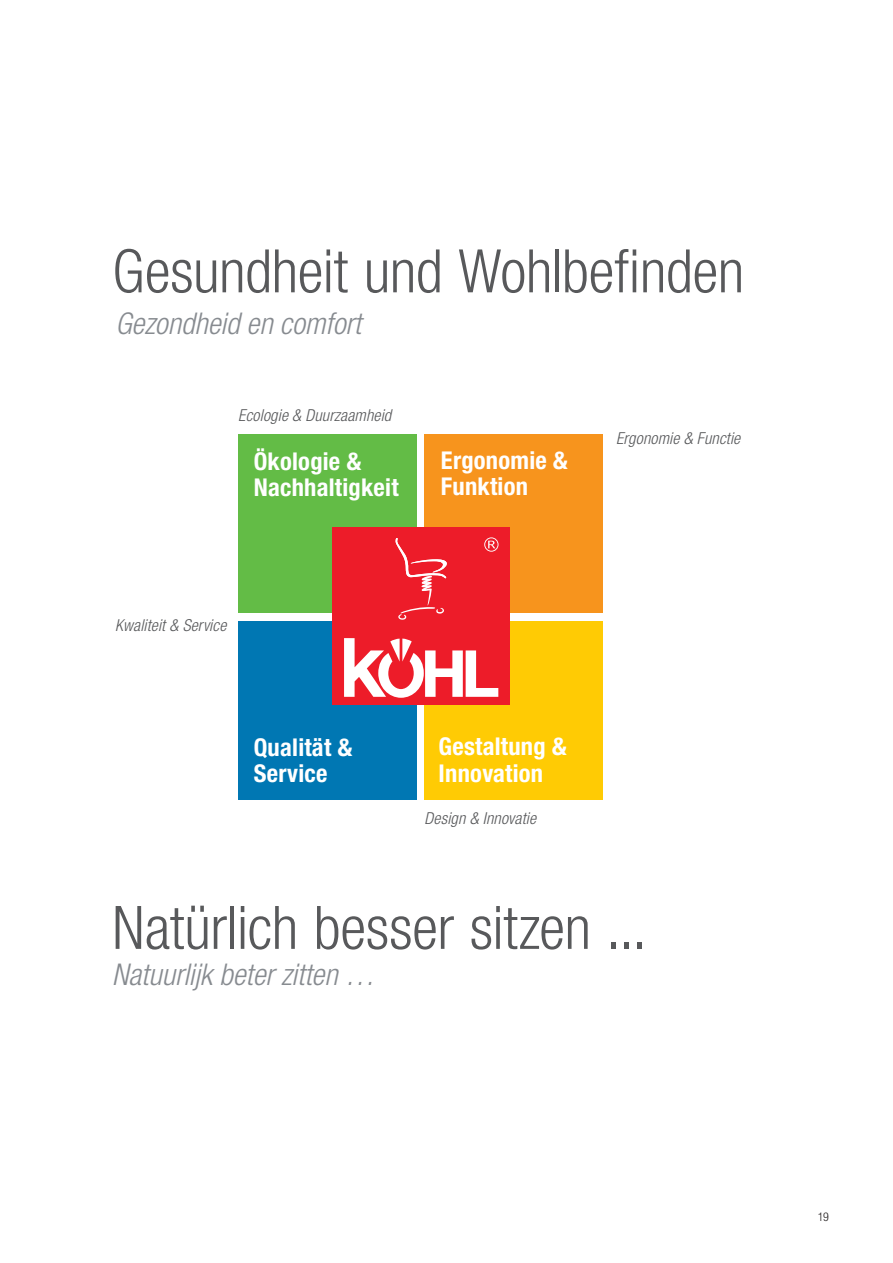
<style>
.page{position:relative;width:893px;height:1263px;background:#fff}
.page>*{position:absolute;margin:0;border:0;box-sizing:border-box;transform-origin:0 0}
.t1{font:300 condensed 60px "Helvetica Neue LT";letter-spacing:-.005em;color:#58595b}
.t2{font:italic 300 condensed 30px "Helvetica Neue LT";color:#878b90}
.t3{font:700 condensed 24.6px/26.2px "Helvetica Neue LT";letter-spacing:.01em;color:#fff}
.t4{font:italic 300 condensed 16.5px "Helvetica Neue LT";letter-spacing:.01em;color:#58595b}
.t5{font:300 condensed 12px "Helvetica Neue LT";color:#231f20}
</style>
<div class="page">
<div style="left:238px;top:435px;width:178px;height:178px;background:#63bc46"></div>
<div style="left:238px;top:622px;width:178px;height:178px;background:#0077b3"></div>
<div style="left:425px;top:435px;width:178px;height:178px;background:#f7941d"></div>
<div style="left:425px;top:622px;width:178px;height:178px;background:#ffcb04"></div>
<div style="left:332px;top:527px;width:178px;height:178px;background:#ed1c29"></div>
<svg style="left:484px;top:537px;width:14px;height:15px"></svg>
<svg style="left:344px;top:638px;width:154px;height:60px"></svg>
<svg style="left:395px;top:538px;width:52px;height:82px"></svg>
<h1 class="t1" style="left:112px;top:237px;width:633px">Gesundheit und Wohlbefinden</h1>
<p class="t2" style="left:116px;top:306px;width:247px">Gezondheid en comfort</p>
<p class="t4" style="left:238px;top:405px;width:155px">Ecologie &amp; Duurzaamheid</p>
<p class="t3" style="left:254px;top:448px;width:146px">Ökologie &amp;<br>Nachhaltigkeit</p>
<p class="t3" style="left:441px;top:446px;width:128px">Ergonomie &amp;<br>Funktion</p>
<p class="t4" style="left:115px;top:616px;width:113px">Kwaliteit &amp; Service</p>
<p class="t3" style="left:254px;top:733px;width:100px">Qualität &amp;<br>Service</p>
<p class="t3" style="left:439px;top:733px;width:130px">Gestaltung &amp;<br>Innovation</p>
<p class="t4" style="left:425px;top:809px;width:113px">Design &amp; Innovatie</p>
<p class="t4" style="left:616px;top:428px;width:126px">Ergonomie &amp; Functie</p>
<h1 class="t1" style="left:112px;top:893px;width:535px">Natürlich besser sitzen ...</h1>
<p class="t2" style="left:112px;top:957px;width:264px">Natuurlijk beter zitten …</p>
<p class="t5" style="left:818px;top:1210px;width:13px">19</p>
</div>
